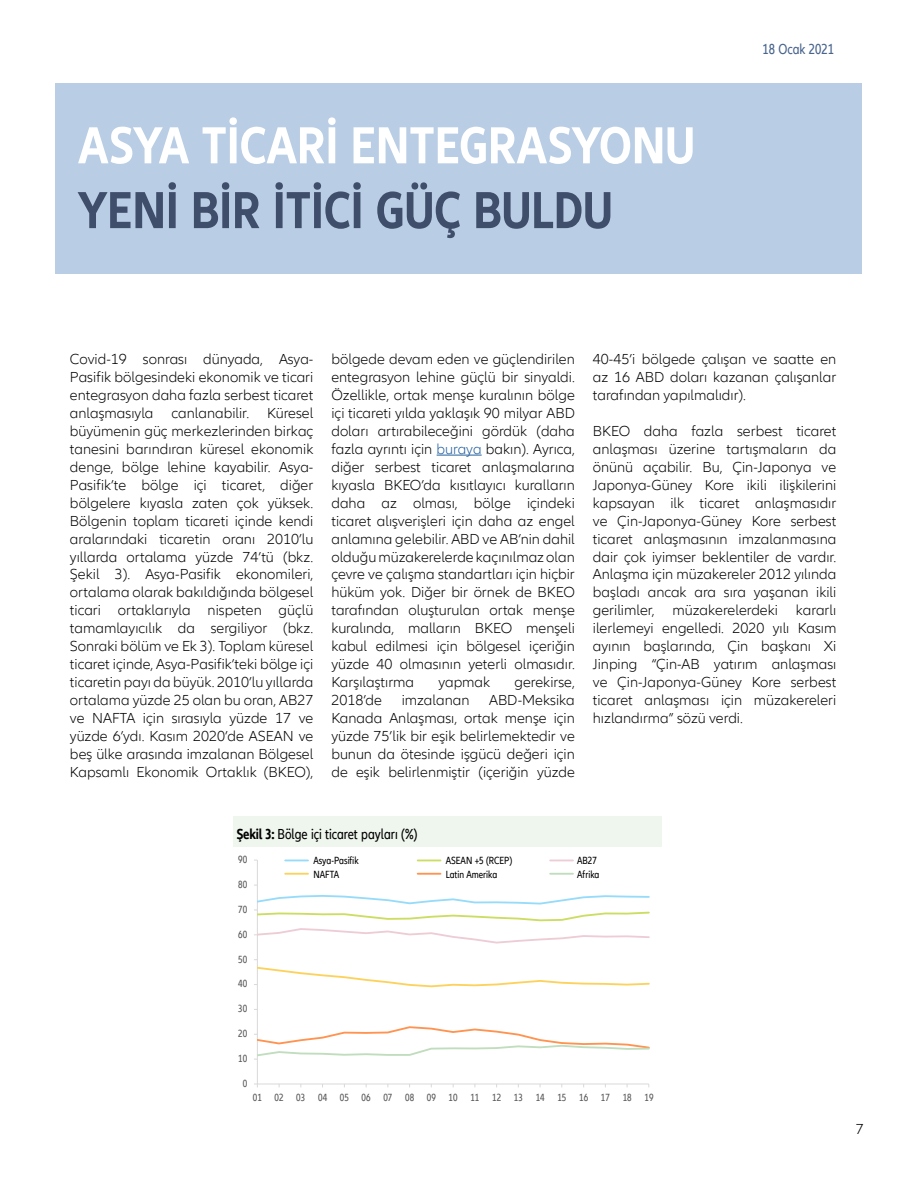
<style>
.page{position:relative;width:918px;height:1188px;background:#fff}
.page>*{position:absolute;margin:0;border:0;box-sizing:border-box;transform-origin:0 0}
.t1{font:700 condensed 54px "Allianz Neo";color:#fff}
.t2{font:700 condensed 54px "Allianz Neo";color:#3f4e6a}
.t3{font:300 15px/18px "Allianz Neo";color:#000;text-align:justify}
.t4{font:condensed 15px "Allianz Neo";color:#000}
.t5{font:condensed 15px "Allianz Neo";color:#49648d}
.t6{font:condensed 10.8px "Allianz Neo";color:#595959}
.t7{font:condensed 10.65px "Allianz Neo";letter-spacing:.005em;color:#595959}
.t8{font:condensed 10.65px/14px "Allianz Neo";color:#000}
.s1{color:#215e9e}
.s2{font-weight:700}
</style>
<div class="page">
<div style="left:233px;top:817px;width:429px;height:30px;background:#eff6ee"></div>
<div style="left:56px;top:84px;width:806px;height:190px;background:#b9cde5"></div>
<hr style="left:257px;top:860px;width:1px;height:224px;background:#d9d9d9">
<hr style="left:257px;top:1084px;width:392px;height:1px;background:#d9d9d9">
<svg style="left:254px;top:895px;width:396px;height:49px"></svg>
<svg style="left:254px;top:967px;width:396px;height:21px"></svg>
<svg style="left:254px;top:1026px;width:396px;height:34px"></svg>
<svg style="left:285px;top:860px;width:23px;height:1px"></svg>
<svg style="left:418px;top:860px;width:23px;height:1px"></svg>
<svg style="left:550px;top:860px;width:23px;height:1px"></svg>
<hr style="left:285px;top:873px;width:23px;height:2px;background:#fdd25c">
<hr style="left:418px;top:873px;width:23px;height:2px;background:#ff934f">
<hr style="left:550px;top:873px;width:23px;height:2px;background:#c0ddbd">
<hr style="left:437px;top:455px;width:45px;height:1px;background:#215e9e">
<h1 class="t1" style="left:78px;top:114px;width:618px">ASYA TİCARİ ENTEGRASYONU</h1>
<h1 class="t2" style="left:78px;top:179px;width:536px">YENİ BİR İTİCİ GÜÇ BULDU</h1>
<p class="t5" style="left:763px;top:40px;width:73px">18 Ocak 2021</p>
<p class="t3" style="left:70px;top:351px;width:245px">Covid-19 sonrası dünyada, Asya-Pasifik bölgesindeki ekonomik ve ticari entegrasyon daha fazla serbest ticaret anlaşmasıyla canlanabilir. Küresel büyümenin güç merkezlerinden birkaç tanesini barındıran küresel ekonomik denge, bölge lehine kayabilir. Asya-Pasifik’te bölge içi ticaret, diğer bölgelere kıyasla zaten çok yüksek.<br>Bölgenin toplam ticareti içinde kendi aralarındaki ticaretin oranı 2010’lu yıllarda ortalama yüzde 74’tü (bkz.<br>Şekil 3). Asya-Pasifik ekonomileri, ortalama olarak bakıldığında bölgesel ticari ortaklarıyla nispeten güçlü tamamlayıcılık da sergiliyor (bkz.<br>Sonraki bölüm ve Ek 3). Toplam küresel ticaret içinde, Asya-Pasifik’teki bölge içi ticaretin payı da büyük. 2010’lu yıllarda ortalama yüzde 25 olan bu oran, AB27 ve NAFTA için sırasıyla yüzde 17 ve yüzde 6’ydı. Kasım 2020’de ASEAN ve beş ülke arasında imzalanan Bölgesel Kapsamlı Ekonomik Ortaklık (BKEO),</p>
<p class="t3" style="left:331px;top:351px;width:245px">bölgede devam eden ve güçlendirilen entegrasyon lehine güçlü bir sinyaldi.<br>Özellikle, ortak menşe kuralının bölge içi ticareti yılda yaklaşık 90 milyar ABD doları artırabileceğini gördük (daha fazla ayrıntı için <span class="s1">buraya</span> bakın). Ayrıca, diğer serbest ticaret anlaşmalarına kıyasla BKEO’da kısıtlayıcı kuralların daha az olması, bölge içindeki ticaret alışverişleri için daha az engel anlamına gelebilir. ABD ve AB’nin dahil olduğu müzakerelerde kaçınılmaz olan çevre ve çalışma standartları için hiçbir hüküm yok. Diğer bir örnek de BKEO tarafından oluşturulan ortak menşe kuralında, malların BKEO menşeli kabul edilmesi için bölgesel içeriğin yüzde 40 olmasının yeterli olmasıdır.<br>Karşılaştırma</p>
<p class="t3" style="left:438px;top:673px;width:53px">yapmak</p>
<p class="t3" style="left:514px;top:673px;width:62px">gerekirse,</p>
<p class="t3" style="left:331px;top:691px;width:245px;text-indent:158px">ABD-Meksika Kanada Anlaşması, ortak menşe için yüzde 75’lik bir eşik belirlemektedir ve bunun da ötesinde işgücü değeri için de eşik belirlenmiştir (içeriğin yüzde</p>
<p class="t3" style="left:331px;top:691px;width:52px">2018’de</p>
<p class="t3" style="left:402px;top:691px;width:69px">imzalanan</p>
<p class="t3" style="left:593px;top:351px;width:245px">40-45’i bölgede çalışan ve saatte en az 16 ABD doları kazanan çalışanlar tarafından yapılmalıdır).</p>
<p class="t3" style="left:593px;top:422px;width:245px">BKEO daha fazla serbest ticaret anlaşması üzerine tartışmaların da önünü açabilir. Bu, Çin-Japonya ve Japonya-Güney Kore ikili ilişkilerini kapsayan ilk ticaret anlaşmasıdır ve Çin-Japonya-Güney Kore serbest ticaret anlaşmasının imzalanmasına dair çok iyimser beklentiler de vardır.<br>Anlaşma için müzakereler 2012 yılında başladı ancak ara sıra yaşanan ikili gerilimler, müzakerelerdeki kararlı ilerlemeyi engelledi. 2020 yılı Kasım ayının başlarında, Çin başkanı Xi Jinping “Çin-AB yatırım anlaşması ve Çin-Japonya-Güney Kore serbest ticaret anlaşması için müzakereleri hızlandırma” sözü verdi.</p>
<p class="t4" style="left:236px;top:825px;width:183px"><span class="s2">Şekil 3:</span> Bölge içi ticaret payları (%)</p>
<p class="t8" style="left:313px;top:854px;width:47px">Asya-Pasifik<br>NAFTA</p>
<p class="t8" style="left:446px;top:854px;width:68px">ASEAN +5 (RCEP)</p>
<p class="t8" style="left:577px;top:854px;width:21px">AB27</p>
<p class="t6" style="left:238px;top:853px;width:11px">90</p>
<p class="t8" style="left:446px;top:868px;width:53px">Latin Amerika</p>
<p class="t8" style="left:577px;top:868px;width:24px">Afrika</p>
<p class="t7" style="left:238px;top:878px;width:11px">80</p>
<p class="t7" style="left:238px;top:903px;width:11px">70</p>
<p class="t7" style="left:238px;top:928px;width:11px">60</p>
<p class="t7" style="left:238px;top:953px;width:11px">50</p>
<p class="t7" style="left:238px;top:978px;width:11px">40</p>
<p class="t7" style="left:238px;top:1003px;width:11px">30</p>
<p class="t7" style="left:238px;top:1028px;width:11px">20</p>
<p class="t7" style="left:238px;top:1052px;width:11px">10</p>
<p class="t7" style="left:243px;top:1077px;width:6px">0</p>
<p class="t7" style="left:253px;top:1091px;width:402px">01 02 03 04 05 06 07 08 09 10 11 12 13 14 15 16 17 18 19</p>
<p class="t3" style="left:856px;top:1120px;width:10px">7</p>
</div>
